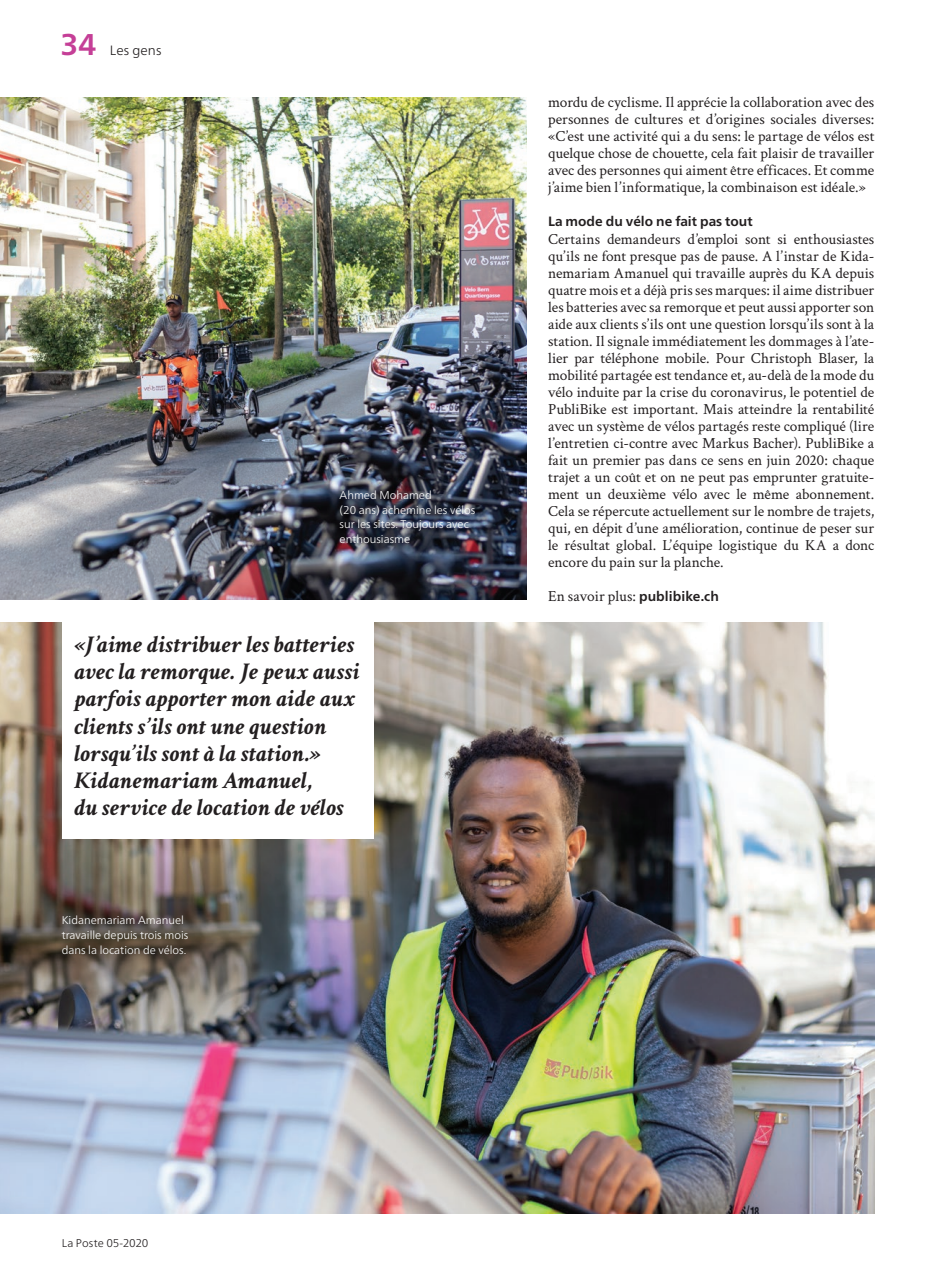
<style>
.page{position:relative;width:936px;height:1276px;background:#fff}
.page>*{position:absolute;margin:0;border:0;box-sizing:border-box;transform-origin:0 0}
.t1{font:700 30px "Frutiger Neue LT Pro";color:#c53f97}
.t2{font:italic 700 24px/27.2px "Crimson Text";letter-spacing:.02em;color:#231f20}
.t3{font:15.3px/17px "Crimson Text";letter-spacing:-.005em;color:#231f20;text-align:justify}
.t4{font:700 13.5px "Frutiger Neue LT Pro";color:#231f20}
.t5{font:300 13.5px "Frutiger Neue LT Pro";letter-spacing:.01em;color:#231f20}
.t6{font:300 11.25px/14.9px "Frutiger Neue LT Pro";color:#fff}
.t7{font:300 11.25px "Frutiger Neue LT Pro";letter-spacing:.015em;color:#231f20}
.s1{font-family:"Frutiger Neue LT Pro";font-weight:700;font-size:13.5px}
</style>
<div class="page">
<img style="left:0;top:622px;width:874px;height:591px">
<img style="left:0;top:832px;width:315px;height:211px">
<img style="left:0;top:98px;width:527px;height:502px">
<div style="left:62px;top:618px;width:311px;height:221px;background:#fff"></div>
<div style="left:331px;top:482px;width:152px;height:70px;background:#231f20;opacity:.4"></div>
<div style="left:54px;top:907px;width:142px;height:55px;background:#231f20;opacity:.4"></div>
<h1 class="t1" style="left:61px;top:27px;width:37px">34</h1>
<p class="t5" style="left:110px;top:43px;width:53px">Les gens</p>
<p class="t6" style="left:339px;top:487px;width:137px">Ahmed Mohamed<br>(20 ans) achemine les vélos sur les sites. Toujours avec enthousiasme</p>
<h2 class="t2" style="left:74px;top:630px;width:286px">«J’aime distribuer les batteries avec la remorque. Je peux aussi parfois apporter mon aide aux clients s’ils ont une question lorsqu’ils sont à la station.»<br>Kidanemariam Amanuel,<br>du service de location de vélos</h2>
<p class="t6" style="left:62px;top:912px;width:128px">Kidanemariam Amanuel travaille depuis trois mois dans la location de vélos.</p>
<p class="t3" style="left:548px;top:93px;width:328px">mordu de cyclisme. Il apprécie la collaboration avec des personnes de cultures et d’origines sociales diverses: «C’est une activité qui a du sens: le partage de vélos est quelque chose de chouette, cela fait plaisir de travailler avec des personnes qui aiment être efficaces. Et comme j’aime bien l’informatique, la combinaison est idéale.»</p>
<p class="t4" style="left:548px;top:214px;width:206px">La mode du vélo ne fait pas tout</p>
<p class="t3" style="left:548px;top:230px;width:328px">Certains demandeurs d’emploi sont si enthousiastes qu’ils ne font presque pas de pause. A l’instar de Kida&shy;nemariam Amanuel qui travaille auprès du KA depuis quatre mois et a déjà pris ses marques: il aime distribuer les batteries avec sa remorque et peut aussi apporter son aide aux clients s’ils ont une question lorsqu’ils sont à la station. Il signale immédiatement les dommages à l’ate&shy;lier par téléphone mobile. Pour Christoph Blaser, la mobilité partagée est tendance et, au-delà de la mode du vélo induite par la crise du coronavirus, le potentiel de PubliBike est important. Mais atteindre la rentabilité avec un système de vélos partagés reste compliqué (lire l’entretien ci-contre avec Markus Bacher). PubliBike a fait un premier pas dans ce sens en juin 2020: chaque trajet a un coût et on ne peut pas emprunter gratuite&shy;ment un deuxième vélo avec le même abonnement.<br>Cela se répercute actuellement sur le nombre de trajets, qui, en dépit d’une amélioration, continue de peser sur le résultat global. L’équipe logistique du KA a donc encore du pain sur la planche.</p>
<p class="t3" style="left:548px;top:587px;width:172px">En savoir plus: <span class="s1">publibike.ch</span></p>
<p class="t7" style="left:62px;top:1236px;width:88px">La Poste 05-2020</p>
</div>
